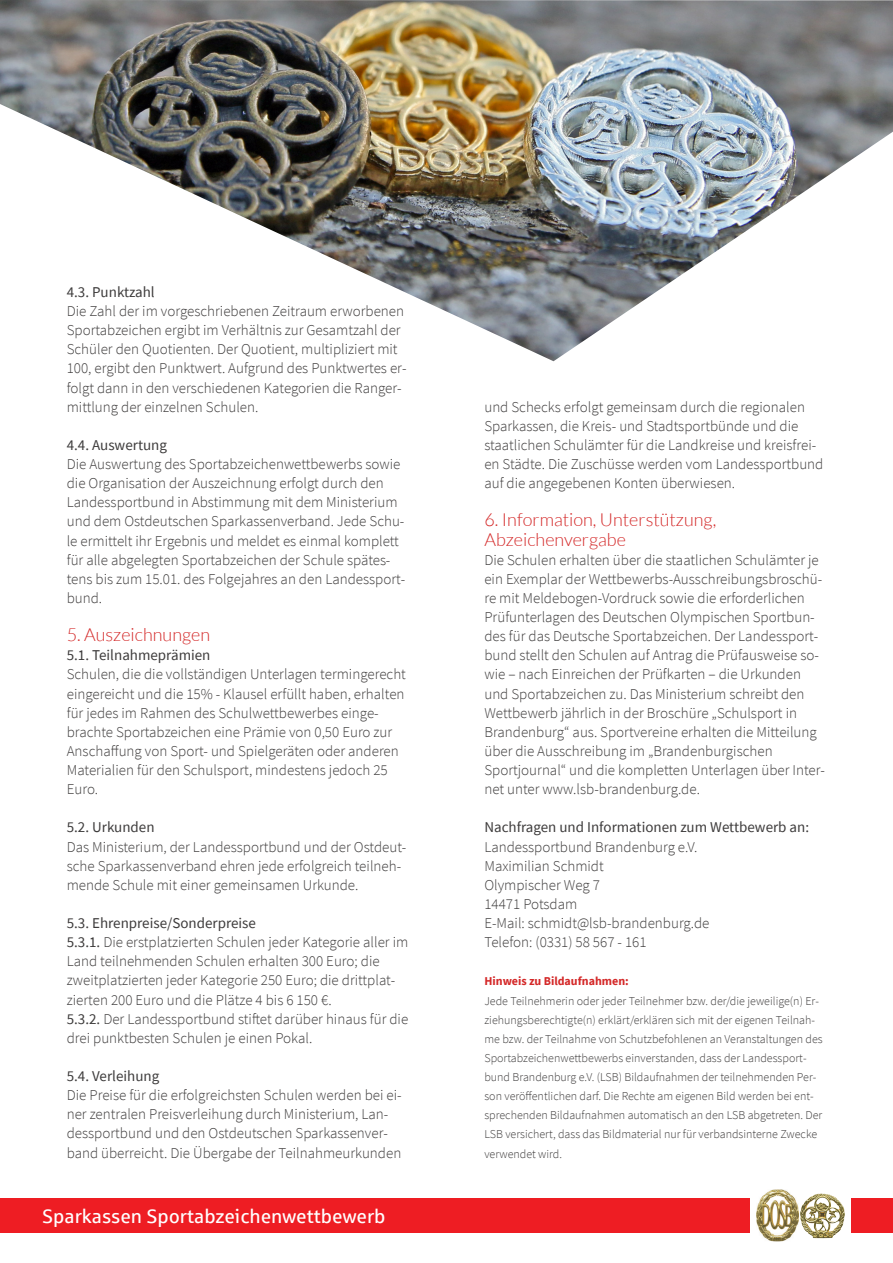
<style>
.page{position:relative;width:893px;height:1263px;background:#fff}
.page>*{position:absolute;margin:0;border:0;box-sizing:border-box;transform-origin:0 0}
.t1{font:19.5px "Sparkasse Rg";color:#fff}
.t2{font:300 18px/19.2px "Lato";color:#d42929}
.t3{font:300 15px/19.2px "Source Sans Pro";color:#3d3b3b}
.t4{font:15px "Source Sans Pro";color:#3d3b3b}
.t5{font:300 12px/19.2px "Source Sans Pro";color:#3d3b3b}
.t6{font:700 12px "Source Sans Pro";color:#d42929}
.s1{font-weight:400}
</style>
<div class="page">
<div style="left:0;top:1198px;width:893px;height:34px;background:#ee1d23"></div>
<svg style="left:750px;top:1198px;width:100px;height:35px"></svg>
<img style="left:799px;top:1194px;width:38px;height:44px">
<img style="left:756px;top:1189px;width:43px;height:52px">
<img style="left:0;top:0;width:893px;height:361px">
<p class="t4" style="left:67px;top:286px;width:89px">4.3. Punktzahl</p>
<p class="t3" style="left:67px;top:303px;width:341px">Die Zahl der im vorgeschriebenen Zeitraum erworbenen Sportabzeichen ergibt im Verhältnis zur Gesamtzahl der Schüler den Quotienten. Der Quotient, multipliziert mit 100, ergibt den Punktwert. Aufgrund des Punktwertes er&shy;folgt dann in den verschiedenen Kategorien die Ranger&shy;mittlung der einzelnen Schulen.</p>
<p class="t4" style="left:67px;top:439px;width:102px">4.4. Auswertung</p>
<p class="t3" style="left:67px;top:456px;width:340px">Die Auswertung des Sportabzeichenwettbewerbs sowie die Organisation der Auszeichnung erfolgt durch den Landessportbund in Abstimmung mit dem Ministerium und dem Ostdeutschen Sparkassenverband. Jede Schu&shy;le ermittelt ihr Ergebnis und meldet es einmal komplett für alle abgelegten Sportabzeichen der Schule spätes&shy;tens bis zum 15.01. des Folgejahres an den Landessport&shy;bund.</p>
<p class="t2" style="left:67px;top:626px;width:145px">5. Auszeichnungen</p>
<p class="t4" style="left:67px;top:649px;width:145px">5.1. Teilnahmeprämien</p>
<p class="t3" style="left:67px;top:666px;width:341px">Schulen, die die vollständigen Unterlagen termingerecht eingereicht und die 15% - Klausel erfüllt haben, erhalten für jedes im Rahmen des Schulwettbewerbes einge&shy;brachte Sportabzeichen eine Prämie von 0,50 Euro zur Anschaffung von Sport- und Spielgeräten oder anderen Materialien für den Schulsport, mindestens jedoch 25<br>Euro.</p>
<p class="t4" style="left:67px;top:821px;width:89px">5.2. Urkunden</p>
<p class="t3" style="left:67px;top:838px;width:341px">Das Ministerium, der Landessportbund und der Ostdeut&shy;sche Sparkassenverband ehren jede erfolgreich teilneh&shy;mende Schule mit einer gemeinsamen Urkunde.</p>
<p class="t3" style="left:67px;top:915px;width:343px"><span class="s1">5.3. Ehrenpreise/Sonderpreise<br>5.3.1.</span> Die erstplatzierten Schulen jeder Kategorie aller im Land teilnehmenden Schulen erhalten 300 Euro; die zweitplatzierten jeder Kategorie 250 Euro; die drittplat&shy;zierten 200 Euro und die Plätze 4 bis 6 150 €.<br><span class="s1">5.3.2.</span> Der Landessportbund stiftet darüber hinaus für die drei punktbesten Schulen je einen Pokal.</p>
<p class="t4" style="left:67px;top:1070px;width:94px">5.4. Verleihung</p>
<p class="t3" style="left:67px;top:1087px;width:336px">Die Preise für die erfolgreichsten Schulen werden bei ei&shy;ner zentralen Preisverleihung durch Ministerium, Lan&shy;dessportbund und den Ostdeutschen Sparkassenver&shy;band überreicht. Die Übergabe der Teilnahmeurkunden</p>
<h1 class="t1" style="left:43px;top:1204px;width:345px">Sparkassen Sportabzeichenwettbewerb</h1>
<p class="t3" style="left:484px;top:398px;width:340px">und Schecks erfolgt gemeinsam durch die regionalen Sparkassen, die Kreis- und Stadtsportbünde und die staatlichen Schulämter für die Landkreise und kreisfrei&shy;en Städte. Die Zuschüsse werden vom Landessportbund auf die angegebenen Konten überwiesen.</p>
<p class="t2" style="left:484px;top:511px;width:233px">6. Information, Unterstützung,<br>Abzeichenvergabe</p>
<p class="t3" style="left:484px;top:551px;width:342px">Die Schulen erhalten über die staatlichen Schulämter je ein Exemplar der Wettbewerbs-Ausschreibungsbroschü&shy;re mit Meldebogen-Vordruck sowie die erforderlichen Prüfunterlagen des Deutschen Olympischen Sportbun&shy;des für das Deutsche Sportabzeichen. Der Landessport&shy;bund stellt den Schulen auf Antrag die Prüfausweise so&shy;wie – nach Einreichen der Prüfkarten – die Urkunden und Sportabzeichen zu. Das Ministerium schreibt den Wettbewerb jährlich in der Broschüre „Schulsport in Brandenburg“ aus. Sportvereine erhalten die Mitteilung über die Ausschreibung im „Brandenburgischen Sportjournal“ und die kompletten Unterlagen über Inter&shy;net unter www.lsb-brandenburg.de.</p>
<p class="t4" style="left:484px;top:821px;width:326px">Nachfragen und Informationen zum Wettbewerb an:</p>
<p class="t3" style="left:484px;top:838px;width:226px">Landessportbund Brandenburg e.V.<br>Maximilian Schmidt<br>Olympischer Weg 7<br>14471 Potsdam<br>E-Mail: schmidt@lsb-brandenburg.de<br>Telefon: (0331) 58 567 - 161</p>
<p class="t6" style="left:484px;top:976px;width:146px">Hinweis zu Bildaufnahmen:</p>
<p class="t5" style="left:484px;top:992px;width:340px">Jede Teilnehmerin oder jeder Teilnehmer bzw. der/die jeweilige(n) Er&shy;ziehungsberechtigte(n) erklärt/erklären sich mit der eigenen Teilnah&shy;me bzw. der Teilnahme von Schutzbefohlenen an Veranstaltungen des Sportabzeichenwettbewerbs einverstanden, dass der Landessport&shy;bund Brandenburg e.V. (LSB) Bildaufnahmen der teilnehmenden Per&shy;son veröffentlichen darf. Die Rechte am eigenen Bild werden bei ent&shy;sprechenden Bildaufnahmen automatisch an den LSB abgetreten. Der LSB versichert, dass das Bildmaterial nur für verbandsinterne Zwecke verwendet wird.</p>
</div>
